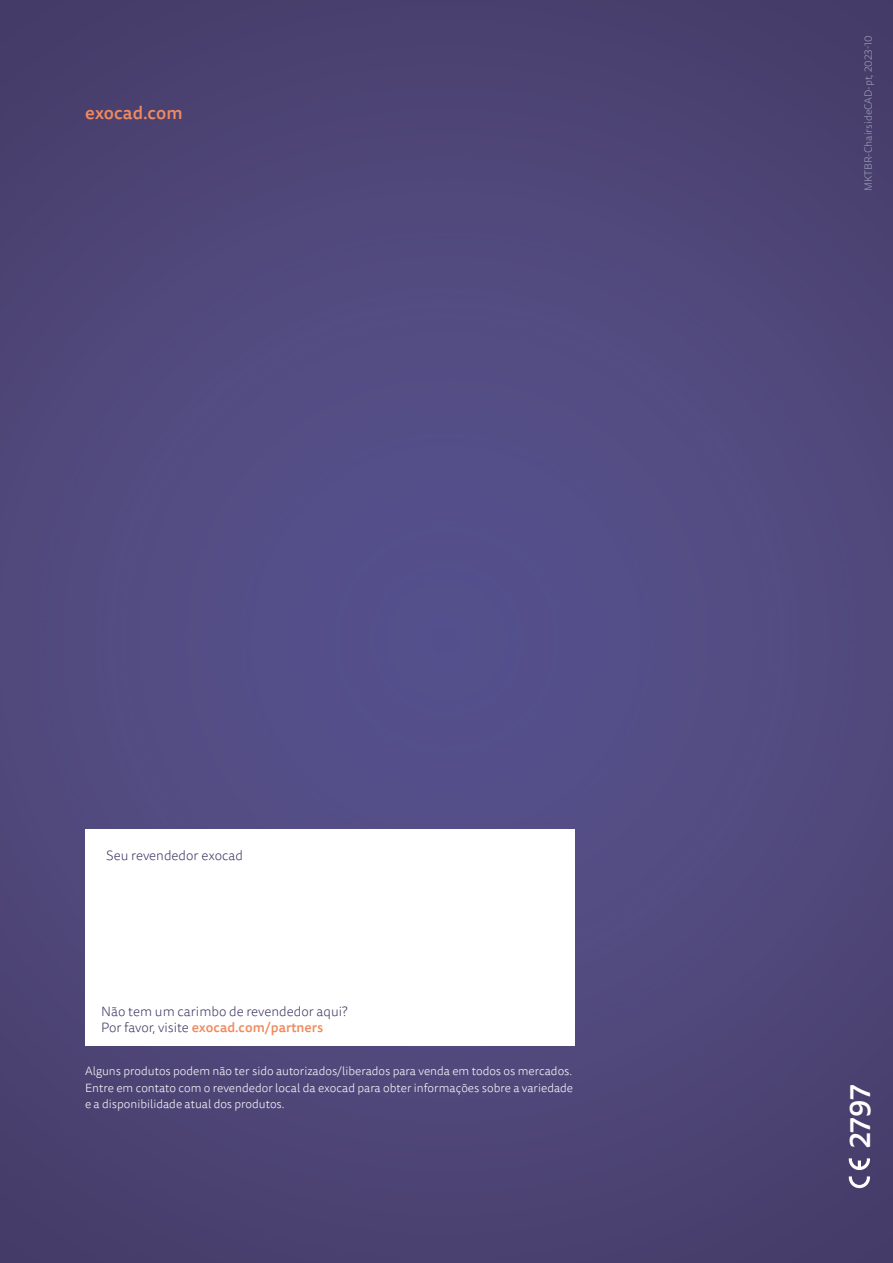
<style>
.page{position:relative;width:893px;height:1263px;background:#fff}
.page>*{position:absolute;margin:0;border:0;box-sizing:border-box;transform-origin:0 0}
.t1{font:500 29.1px "Tisa Sans Pro";color:#fff}
.t2{font:500 18px "Tisa Sans Pro";color:#f08a5f}
.t3{font:300 13.5px/16.5px "Tisa Sans Pro";color:#433a67}
.t4{font:300 12px/16.5px "Tisa Sans Pro";color:#fff;text-align:justify}
.t5{font:300 10.5px "Tisa Sans Pro";color:#9ca0b9}
.s1{font-weight:500;color:#f08a5f}
</style>
<div class="page">
<img style="left:0;top:0;width:893px;height:1263px">
<div style="left:85px;top:829px;width:489px;height:216px;background:#fff"></div>
<svg style="left:849px;top:1176px;width:21px;height:12px"></svg>
<svg style="left:849px;top:1158px;width:21px;height:12px"></svg>
<h2 class="t2" style="left:85px;top:101px;width:99px">exocad.com</h2>
<p class="t3" style="left:106px;top:848px;width:138px">Seu revendedor exocad</p>
<p class="t3" style="left:101px;top:1003px;width:248px">Não tem um carimbo de revendedor aqui?<br>Por favor, visite <span class="s1">exocad.com/partners</span></p>
<p class="t4" style="left:85px;top:1063px;width:490px">Alguns produtos podem não ter sido autorizados/liberados para venda em todos os mercados.<br>Entre em contato com o revendedor local da exocad para obter informações sobre a variedade e a disponibilidade atual dos produtos.</p>
<p class="t5" style="left:861px;top:191px;width:157px;rotate:-90deg">MKTBR-ChairsideCAD-pt, 2023-10</p>
<h1 class="t1" style="left:839px;top:1148px;width:65px;rotate:-90deg">2797</h1>
</div>
